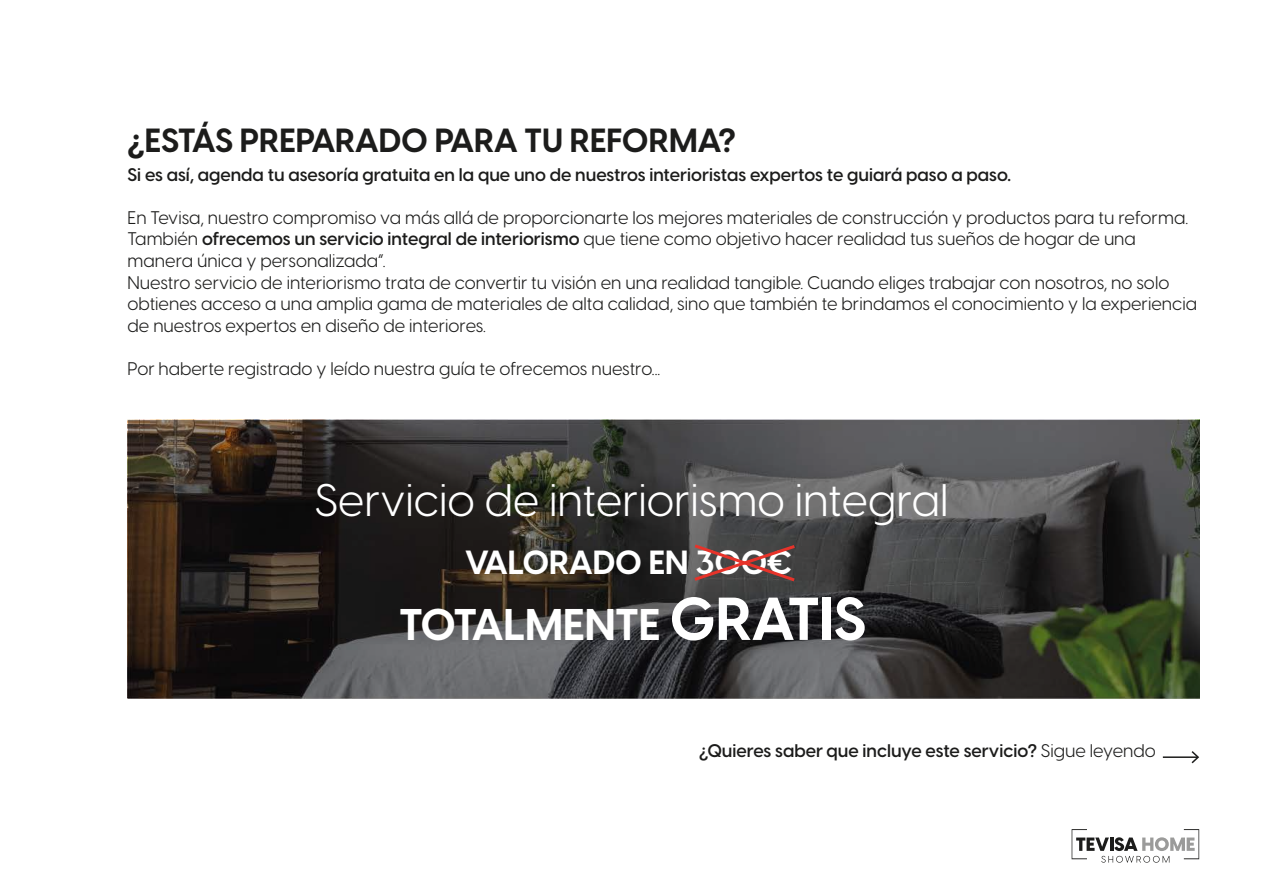
<style>
.page{position:relative;width:1263px;height:893px;background:#fff}
.page>*{position:absolute;margin:0;border:0;box-sizing:border-box;transform-origin:0 0}
.t1{font:44.85px "Visby CF";color:#fff}
.t2{font:700 43.65px "Visby CF";color:#fff}
.t3{font:700 33px "Visby CF";color:#1c1c1b}
.t4{font:700 33px "Visby CF";color:#fff}
.t5{font:18px/21.6px "Visby CF";color:#1c1c1b}
.t6{font:600 18px "Visby CF";color:#1c1c1b}
.s1{font-weight:600}
.s2{font-size:59.55px}
.s3{font-weight:400}
</style>
<div class="page">
<svg style="left:128px;top:420px;width:1071px;height:278px;background:#3a3936"></svg>
<hr style="left:1163px;top:756px;width:34px;height:2px;background:#1c1c1b">
<svg style="left:1191px;top:751px;width:8px;height:12px"></svg>
<svg style="left:1071px;top:829px;width:128px;height:34px"></svg>
<svg style="left:691px;top:542px;width:107px;height:42px;background:#5f4645"></svg>
<h3 class="t3" style="left:128px;top:119px;width:610px">¿ESTÁS PREPARADO PARA TU REFORMA?</h3>
<p class="t6" style="left:128px;top:163px;width:885px">Si es así, agenda tu asesoría gratuita en la que uno de nuestros interioristas expertos te guiará paso a paso.</p>
<p class="t5" style="left:128px;top:207px;width:1071px">En Tevisa, nuestro compromiso va más allá de proporcionarte los mejores materiales de construcción y productos para tu reforma.<br>También <span class="s1">ofrecemos un servicio integral de interiorismo</span> que tiene como objetivo hacer realidad tus sueños de hogar de una manera única y personalizada”.<br>Nuestro servicio de interiorismo trata de convertir tu visión en una realidad tangible. Cuando eliges trabajar con nosotros, no solo obtienes acceso a una amplia gama de materiales de alta calidad, sino que también te brindamos el conocimiento y la experiencia de nuestros expertos en diseño de interiores.</p>
<p class="t5" style="left:128px;top:358px;width:534px">Por haberte registrado y leído nuestra guía te ofrecemos nuestro...</p>
<h1 class="t1" style="left:315px;top:473px;width:635px">Servicio de interiorismo integral</h1>
<h3 class="t4" style="left:465px;top:541px;width:328px">VALORADO EN 300€</h3>
<h2 class="t2" style="left:399px;top:596px;width:468px">TOTALMENTE <span class="s2">GRATIS</span></h2>
<p class="t6" style="left:699px;top:739px;width:458px">¿Quieres saber que incluye este servicio? <span class="s3">Sigue leyendo</span></p>
</div>
